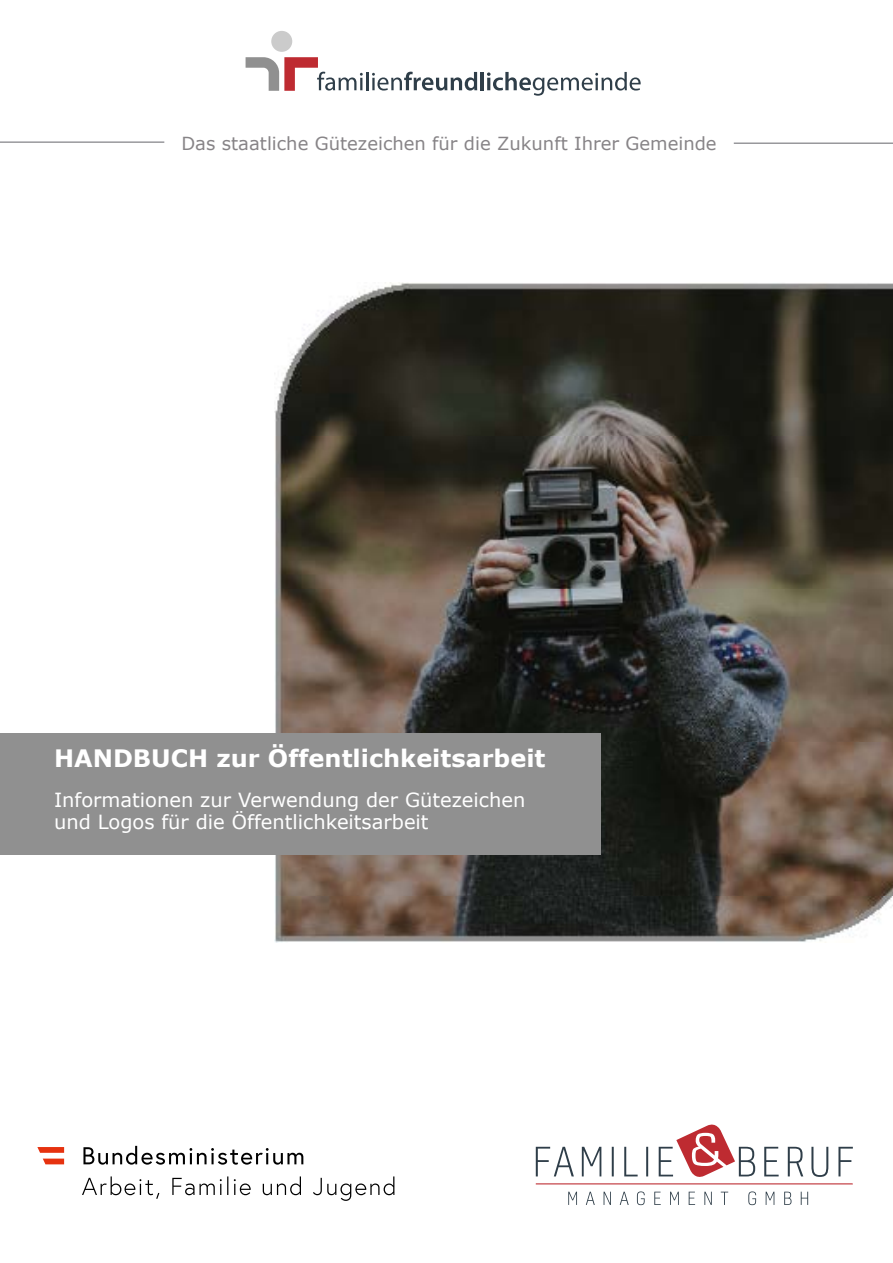
<style>
.page{position:relative;width:893px;height:1263px;background:#fff}
.page>*{position:absolute;margin:0;border:0;box-sizing:border-box;transform-origin:0 0}
.t1{font:700 24px "Verdana";color:#fff}
.t2{font:19.5px/21px "Verdana";color:#fff}
.t3{font:18px "Verdana";color:#878487}
.t4{font:10.5px "Verdana";color:#fff}
</style>
<div class="page">
<hr style="left:734px;top:142px;width:159px;height:2px;background:#98989c">
<hr style="left:0;top:141px;width:164px;height:2px;background:#98989c">
<div style="left:271px;top:31px;width:21px;height:21px;background:#cbcbcb;border-radius:50%"></div>
<svg style="left:246px;top:57px;width:231px;height:34px"></svg>
<hr style="left:480px;top:72px;width:4px;height:18px;background:#2f3e49">
<svg style="left:487px;top:72px;width:154px;height:24px"></svg>
<img style="left:274px;top:283px;width:619px;height:660px">
<div style="left:0;top:733px;width:601px;height:122px;background:#909090"></div>
<svg style="left:536px;top:1124px;width:317px;height:53px"></svg>
<hr style="left:536px;top:1183px;width:317px;height:1px;background:#be2b31">
<svg style="left:568px;top:1191px;width:240px;height:14px"></svg>
<svg style="left:82px;top:1176px;width:312px;height:25px"></svg>
<svg style="left:83px;top:1146px;width:220px;height:19px"></svg>
<svg style="left:37px;top:1147px;width:27px;height:17px"></svg>
<p class="t3" style="left:181px;top:132px;width:536px">Das staatliche Gütezeichen für die Zukunft Ihrer Gemeinde</p>
<p class="t1" style="left:54px;top:742px;width:493px">HANDBUCH zur Öffentlichkeitsarbeit</p>
<p class="t2" style="left:54px;top:790px;width:473px">Informationen zur Verwendung der Gütezeichen und Logos für die Öffentlichkeitsarbeit</p>
<p class="t4" style="left:328px;top:821px;width:102px">Stand Jänner 2016</p>
</div>
